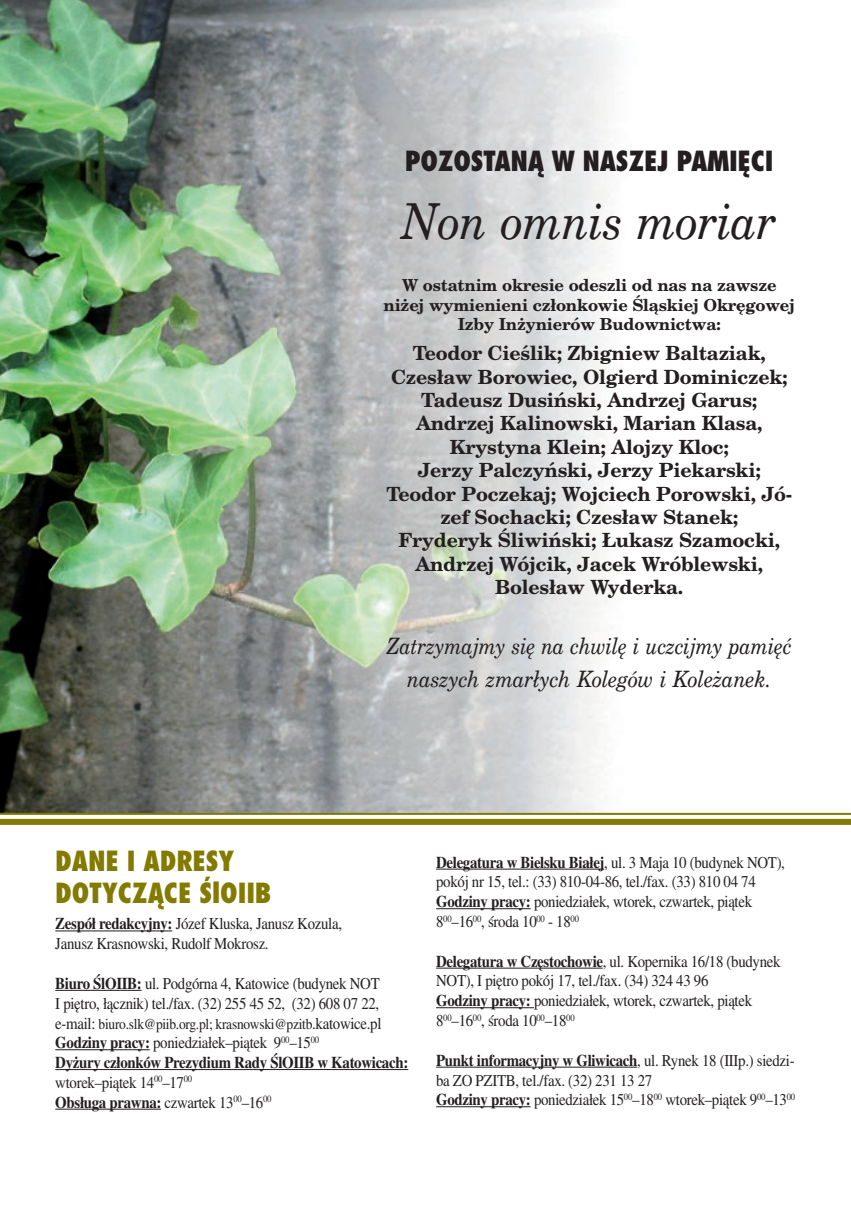
<style>
.page{position:relative;width:851px;height:1212px;background:#fff}
.page>*{position:absolute;margin:0;border:0;box-sizing:border-box;transform-origin:0 0}
.t1{font:italic 49.5px "New Brunswick";letter-spacing:-.01em;color:#231f20;scale:.9 1}
.t2{font:800 27px/32.4px "Fujiyama";letter-spacing:-.005em;color:#837a00}
.t3{font:800 27px "Fujiyama";letter-spacing:-.01em;color:#231f20}
.t4{font:italic 22.5px/33.5px "New Brunswick";letter-spacing:-.01em;color:#231f20;text-align:center;scale:.87 1}
.t5{font:700 19.5px/23.4px "New Brunswick";letter-spacing:-.01em;color:#231f20;text-align:center}
.t6{font:16.5px/19.8px "Toronto";letter-spacing:-.02em;color:#231f20;scale:.9 1}
.t7{font:700 16.5px/19.8px "Toronto";letter-spacing:-.02em;color:#231f20;scale:.9 1}
.t8{font:700 16.5px/19.8px "New Brunswick";letter-spacing:-.01em;color:#231f20;text-align:center}
.t9{font:15px "Toronto";letter-spacing:-.02em;color:#231f20;scale:.9 1}
.s1{font-weight:700}
.s2{font-size:16.5px}
.s3{font-weight:400}
</style>
<div class="page">
<img style="left:0;top:0;width:698px;height:813px">
<hr style="left:55px;top:930px;width:117px;height:1px;background:#231f20">
<hr style="left:55px;top:990px;width:86px;height:1px;background:#231f20">
<hr style="left:55px;top:1049px;width:95px;height:1px;background:#231f20">
<hr style="left:55px;top:1069px;width:353px;height:1px;background:#231f20">
<hr style="left:55px;top:1108px;width:106px;height:1px;background:#231f20">
<hr style="left:436px;top:868px;width:168px;height:1px;background:#231f20">
<hr style="left:436px;top:908px;width:94px;height:1px;background:#231f20">
<hr style="left:436px;top:967px;width:166px;height:1px;background:#231f20">
<hr style="left:436px;top:1007px;width:98px;height:1px;background:#231f20">
<hr style="left:436px;top:1066px;width:201px;height:1px;background:#231f20">
<hr style="left:436px;top:1106px;width:94px;height:1px;background:#231f20">
<hr style="left:0;top:813px;width:850px;height:2px;background:#837a00">
<div style="left:0;top:819px;width:850px;height:6px;background:#837a00"></div>
<h2 class="t3" style="left:405px;top:143px;width:32px">POZOSTA</h2>
<h2 class="t3" style="left:510px;top:143px;width:105px">NĄ W NASZE</h2>
<h2 class="t3" style="left:657px;top:143px;width:114px">J PAMIĘCI</h2>
<h1 class="t1" style="left:402px;top:191px;width:417px">Non omnis moriar</h1>
<p class="t8" style="left:383px;top:275px;width:413px">W ostatnim okresie odeszli od nas na zawsze niżej wymienieni członkowie Śląskiej Okręgowej<br>Izby Inżynierów Budownictwa:</p>
<p class="t5" style="left:386px;top:341px;width:407px">Teodor Cieślik; Zbigniew Baltaziak, Czesław Borowiec, Olgierd Dominiczek; Tadeusz Dusiński, Andrzej Garus; Andrzej Kalinowski, Marian Klasa, Krystyna Klein; Alojzy Kloc;<br>Jerzy Palczyński, Jerzy Piekarski; Teodor Poczekaj; Wojciech Porowski, Jó&shy;zef Sochacki; Czesław Stanek;<br>Fryderyk Śliwiński; Łukasz Szamocki, Andrzej Wójcik, Jacek Wróblewski, Bolesław Wyderka.</p>
<h3 class="t4" style="left:387px;top:629px;width:466px">Zatrzymajmy się na chwilę i uczcijmy pamięć naszych zmarłych Kolegów i Koleżanek.</h3>
<h2 class="t2" style="left:55px;top:844px;width:179px">DANE IADRESY<br>DOTYCZĄCE ŚlOIIB</h2>
<p class="t6" style="left:55px;top:914px;width:320px"><span class="s1">Zespół redakcyjny:</span> Józef Kluska, Janusz Kozula,<br>Janusz Krasnowski, Rudolf Mokrosz.</p>
<p class="t6" style="left:55px;top:973px;width:362px"><span class="s1">Biuro ŚlOIIB:</span> ul. Podgórna 4, Katowice (budynek NOT<br>I piętro, łącznik) tel./fax. (32) 255 45 52, (32) 608 07 22,</p>
<p class="t9" style="left:55px;top:1015px;width:364px"><span class="s2">e-mail:</span> biuro.slk@piib.org.pl; krasnowski@pzitb<span class="s2">.katowice.pl</span></p>
<p class="t7" style="left:55px;top:1033px;width:393px">Godziny pracy: <span class="s3">poniedziałek–piątek 9</span><sup>00</sup><span class="s3">–15</span><sup>00<br></sup>Dyżury członków Prezydium Rady ŚlOIIB w Katowicach: <span class="s3">wtorek–piątek 14</span><sup>00</sup><span class="s3">–17</span><sup>00<br></sup>Obsługa prawna: <span class="s3">czwartek 13</span><sup>00</sup><span class="s3">–16</span><sup>00</sup></p>
<p class="t6" style="left:436px;top:852px;width:389px"><span class="s1">Delegatura w Bielsku Białej</span>, ul. 3 Maja 10 (budynek NOT), pokój nr 15, tel.: (33) 810-04-86, tel./fax. (33) 810 04 74<br><span class="s1">Godziny pracy:</span> poniedziałek, wtorek, czwartek, piątek 8<sup>00</sup>–16<sup>00</sup>, środa 10<sup>00</sup> - 18<sup>00</sup></p>
<p class="t6" style="left:436px;top:951px;width:384px"><span class="s1">Delegatura w Częstochowie</span>, ul. Kopernika 16/18 (budynek NOT), I piętro pokój 17, tel./fax. (34) 324 43 96<br><span class="s1">Godziny pracy:</span> poniedziałek, wtorek, czwartek, piątek 8<sup>00</sup>–16<sup>00</sup>, środa 10<sup>00</sup>–18<sup>00</sup></p>
<p class="t6" style="left:436px;top:1050px;width:400px"><span class="s1">Punkt informacyjny w Gliwicach</span>, ul. Rynek 18 (IIIp.) siedzi&shy;ba ZO PZITB, tel./fax. (32) 231 13 27<br><span class="s1">Godziny pracy:</span> poniedziałek 15<sup>00</sup>–18<sup>00</sup> wtorek–piątek 9<sup>00</sup>–13<sup>00</sup></p>
</div>
